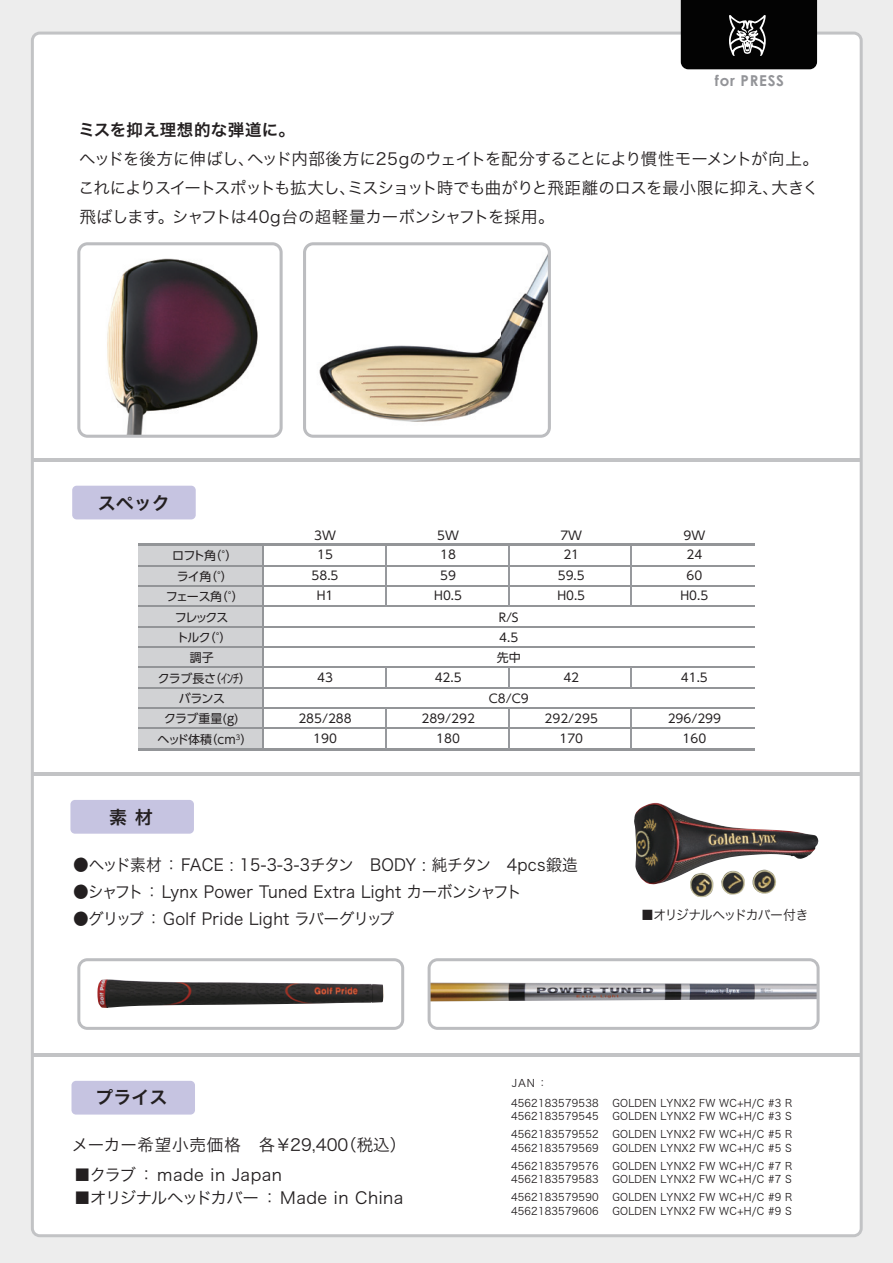
<style>
.page{position:relative;width:893px;height:1263px;background:#ededed}
.page>*{position:absolute;margin:0;border:0;box-sizing:border-box;transform-origin:0 0}
.t1{font:18px "Hira Kaku Pro W6 90 pv RKSJ H";color:#231f20}
.t2{font:16.5px "Hira Kaku Pro W3 90 pv RKSJ H";letter-spacing:.02em;color:#231f20;scale:.95 1}
.t3{font:16.5px/28.8px "Hira Kaku Pro W3 90 pv RKSJ H";letter-spacing:-.01em;color:#231f20}
.t4{font:16.5px "Hira Kaku Pro W3 90 pv RKSJ H";letter-spacing:-.04em;color:#231f20}
.t5{font:16.5px "Hira Kaku Pro W3 90 pv RKSJ H";letter-spacing:-.045em;color:#231f20}
.t6{font:16.5px "Hira Kaku Pro W3 90 pv RKSJ H";letter-spacing:.03em;color:#231f20}
.t7{font:16.5px "Hira Kaku Pro W3 90 pv RKSJ H";letter-spacing:-.045em;color:#231f20;scale:.95 1}
.t8{font:16.5px "Hira Kaku Pro W6 90 pv RKSJ H";letter-spacing:.02em;color:#231f20}
.t9{font:700 15px "Century Gothic";letter-spacing:.05em;color:#939498}
.t10{font:13.5px "Hira Kaku Pro W3 90 pv RKSJ H";letter-spacing:-.07em;color:#231f20;scale:.95 1}
.t11{font:12px/20.4px "UD Shin Go Pro Regular 90 pv RKSJ H";color:#231f20;text-align:center}
.t12{font:10.5px/18px "Hira Kaku Pro W3 90 pv RKSJ H";letter-spacing:.02em;color:#231f20;scale:.95 1}
.t13{font:10.5px/19.5px "Hira Kaku Pro W3 90 pv RKSJ H";letter-spacing:.02em;color:#231f20}
</style>
<div class="page">
<div style="left:31px;top:32px;width:832px;height:1205px;background:#fff"></div>
<svg style="left:681px;top:0;width:136px;height:69px;background:#121212"></svg>
<hr style="left:32px;top:773px;width:829px;height:3px;background:#c2c3c5">
<hr style="left:32px;top:459px;width:829px;height:3px;background:#c2c3c5">
<hr style="left:33px;top:1054px;width:829px;height:3px;background:#c2c3c5">
<div style="left:70px;top:800px;width:124px;height:34px;background:#c6c4e1;border-radius:4px"></div>
<div style="left:71px;top:1081px;width:124px;height:33px;background:#c6c4e1;border-radius:4px"></div>
<div style="left:72px;top:486px;width:124px;height:33px;background:#c6c4e1;border-radius:4px"></div>
<svg style="left:77px;top:958px;width:327px;height:72px;background:#f4f4f5"></svg>
<svg style="left:77px;top:242px;width:206px;height:196px;background:#a79fa1"></svg>
<svg style="left:303px;top:242px;width:248px;height:196px;background:#e1ddd6"></svg>
<svg style="left:428px;top:958px;width:392px;height:72px;background:#dcdbda"></svg>
<div style="left:138px;top:545px;width:125px;height:204px;background:#d1d2d4"></div>
<hr style="left:138px;top:565px;width:616px;height:1px;background:#939598">
<hr style="left:138px;top:544px;width:616px;height:2px;background:#939598">
<hr style="left:138px;top:748px;width:616px;height:2px;background:#939598">
<hr style="left:138px;top:585px;width:616px;height:2px;background:#939598">
<hr style="left:138px;top:606px;width:616px;height:1px;background:#939598">
<hr style="left:138px;top:626px;width:616px;height:1px;background:#939598">
<hr style="left:138px;top:646px;width:616px;height:2px;background:#939598">
<hr style="left:138px;top:667px;width:616px;height:1px;background:#939598">
<hr style="left:138px;top:687px;width:616px;height:1px;background:#939598">
<hr style="left:138px;top:707px;width:616px;height:2px;background:#939598">
<hr style="left:263px;top:545px;width:1px;height:205px;background:#939598">
<hr style="left:385px;top:708px;width:2px;height:41px;background:#97999d">
<hr style="left:508px;top:708px;width:1px;height:41px;background:#97999d">
<hr style="left:631px;top:708px;width:1px;height:41px;background:#97999d">
<hr style="left:385px;top:667px;width:2px;height:21px;background:#97999d">
<svg style="left:508px;top:668px;width:1px;height:19px"></svg>
<svg style="left:631px;top:668px;width:1px;height:19px"></svg>
<hr style="left:385px;top:546px;width:2px;height:61px;background:#97999d">
<hr style="left:508px;top:546px;width:1px;height:61px;background:#97999d">
<hr style="left:631px;top:546px;width:1px;height:61px;background:#97999d">
<hr style="left:138px;top:728px;width:616px;height:1px;background:#939598">
<img style="left:97px;top:979px;width:286px;height:29px">
<img style="left:634px;top:803px;width:185px;height:94px">
<h3 class="t9" style="left:715px;top:71px;width:71px">for PRESS</h3>
<h2 class="t8" style="left:78px;top:115px;width:218px">ミスを抑え理想的な弾道に。</h2>
<h2 class="t5" style="left:247px;top:144px;width:573px">ヘッド内部後方に25gのウェイトを配分することにより慣性モーメントが向上。</h2>
<h2 class="t3" style="left:79px;top:143px;width:177px">ヘッドを後方に伸ばし、</h2>
<h2 class="t4" style="left:78px;top:173px;width:702px">これによりスイートスポットも拡大しミスショット時でも曲がりと飛距離のロスを最小限に抑え、</h2>
<h2 class="t3" style="left:771px;top:172px;width:49px">大きく</h2>
<h2 class="t3" style="left:79px;top:172px;width:477px;text-indent:260px">、<br>飛ばします。シャフトは40g台の超軽量カーボンシャフトを採用。</h2>
<h1 class="t1" style="left:98px;top:487px;width:73px">スペック</h1>
<p class="t11" style="left:210px;top:545px;width:29px">) (°</p>
<p class="t11" style="left:205px;top:545px;width:29px;text-align:left;text-indent:-33px">ロフト角<br>) (°</p>
<p class="t11" style="left:177px;top:566px;width:36px">ライ角</p>
<p class="t11" style="left:216px;top:586px;width:29px">) (°</p>
<p class="t11" style="left:166px;top:586px;width:58px">フェース角</p>
<p class="t11" style="left:175px;top:606px;width:55px">フレックス</p>
<p class="t11" style="left:204px;top:627px;width:29px">) (°</p>
<p class="t11" style="left:176px;top:627px;width:36px">トルク</p>
<p class="t11" style="left:190px;top:647px;width:25px">調子</p>
<p class="t11" style="left:158px;top:667px;width:60px">クラブ長さ</p>
<p class="t11" style="left:179px;top:688px;width:48px">バランス</p>
<p class="t11" style="left:164px;top:708px;width:76px">クラブ重量 (g(</p>
<p class="t11" style="left:206px;top:729px;width:48px">（cm (<sup>3</sup></p>
<p class="t11" style="left:209px;top:667px;width:43px">（ｲﾝﾁ(</p>
<p class="t11" style="left:158px;top:729px;width:56px">ヘッド体積</p>
<h1 class="t1" style="left:109px;top:801px;width:45px">素材</h1>
<p class="t11" style="left:314px;top:525px;width:23px">3W</p>
<p class="t11" style="left:312px;top:544px;width:28px">15<br>58.5<br>H1</p>
<p class="t11" style="left:317px;top:667px;width:17px">43</p>
<p class="t11" style="left:298px;top:707px;width:55px">285/288<br>190</p>
<p class="t11" style="left:437px;top:525px;width:23px">5W</p>
<p class="t11" style="left:434px;top:544px;width:29px">18<br>59<br>H0.5</p>
<p class="t11" style="left:435px;top:667px;width:28px">42.5</p>
<p class="t11" style="left:421px;top:708px;width:55px">289/292<br>180</p>
<p class="t11" style="left:497px;top:606px;width:25px;text-align:left">R S/<br>4.5先中</p>
<p class="t11" style="left:489px;top:688px;width:41px">C8/C9</p>
<p class="t11" style="left:560px;top:525px;width:23px">7W</p>
<p class="t11" style="left:557px;top:544px;width:29px">21<br>59.5<br>H0.5</p>
<p class="t11" style="left:563px;top:667px;width:17px">42</p>
<p class="t11" style="left:545px;top:708px;width:55px">292/295<br>170</p>
<h2 class="t7" style="left:73px;top:850px;width:297px">●ヘッド素材：FACE : 15-3-3-3チタン</h2>
<h2 class="t2" style="left:73px;top:877px;width:474px">●シャフト：Lynx Power Tuned Extra Light カーボンシャフト</h2>
<h2 class="t2" style="left:73px;top:904px;width:340px">●グリップ：Golf Pride Light ラバーグリップ</h2>
<h2 class="t2" style="left:370px;top:850px;width:220px">BODY : 純チタン　4pcs鍛造</h2>
<p class="t11" style="left:683px;top:525px;width:23px">9W</p>
<p class="t11" style="left:680px;top:544px;width:29px">24<br>60<br>H0.5</p>
<p class="t11" style="left:681px;top:667px;width:28px">41.5</p>
<p class="t11" style="left:668px;top:708px;width:55px">296/299<br>160</p>
<p class="t10" style="left:641px;top:902px;width:178px">■オリジナルヘッドカバー付き</p>
<h1 class="t1" style="left:96px;top:1081px;width:73px">プライス</h1>
<h2 class="t6" style="left:72px;top:1130px;width:278px">メーカー希望小売価格　各￥29,400</h2>
<h2 class="t6" style="left:74px;top:1160px;width:210px">■クラブ：made in Japan</h2>
<h2 class="t3" style="left:74px;top:1182px;width:331px">■オリジナルヘッドカバー：Made in China</h2>
<h2 class="t3" style="left:340px;top:1129px;width:67px">（税込(</h2>
<p class="t13" style="left:511px;top:1072px;width:283px">JAN ：<br>4562183579538 　GOLDEN LYNX2 FW WC+H C/ #3 R</p>
<p class="t12" style="left:511px;top:1106px;width:298px">4562183579545 　GOLDEN LYNX2 FW WC+H C/ #3 S<br>4562183579552 　GOLDEN LYNX2 FW WC+H C/ #5 R</p>
<p class="t12" style="left:511px;top:1138px;width:298px">4562183579569 　GOLDEN LYNX2 FW WC+H C/ #5 S<br>4562183579576 　GOLDEN LYNX2 FW WC+H C/ #7 R</p>
<p class="t12" style="left:511px;top:1169px;width:298px">4562183579583 　GOLDEN LYNX2 FW WC+H C/ #7 S<br>4562183579590 　GOLDEN LYNX2 FW WC+H C/ #9 R</p>
<p class="t12" style="left:511px;top:1201px;width:297px">4562183579606 　GOLDEN LYNX2 FW WC+H C/ #9 S</p>
</div>
